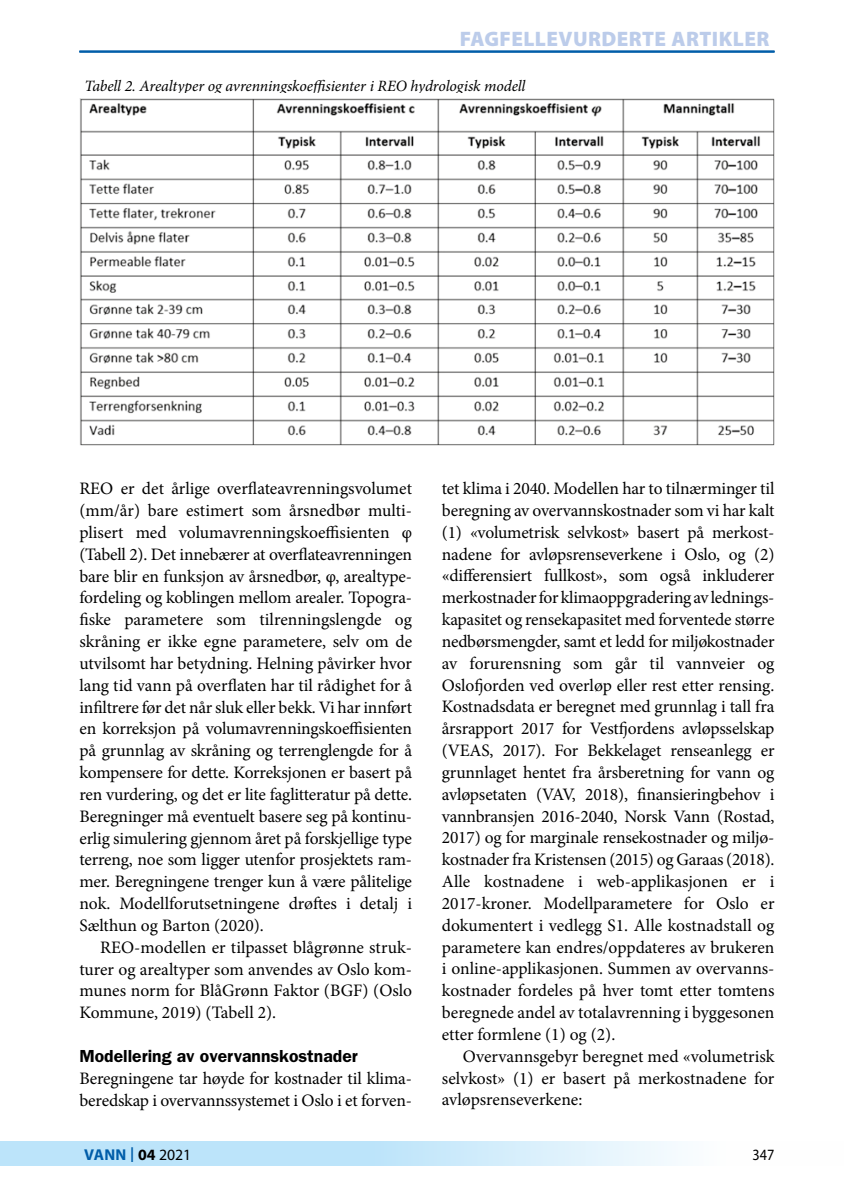
<style>
.page{position:relative;width:844px;height:1191px;background:#fff}
.page>*{position:absolute;margin:0;border:0;box-sizing:border-box;transform-origin:0 0}
.t1{font:900 21px "Myriad Pro";letter-spacing:.02em;color:#bcccea}
.t2{font:17.5px/21.9px "Minion Pro";letter-spacing:-.005em;color:#000;text-align:justify}
.t3{font:600 17.5px "Franklin Gothic";color:#000}
.t4{font:italic 15.75px "Minion Pro";letter-spacing:-.005em;color:#000}
.t5{font:700 15.75px "Myriad Pro";letter-spacing:.01em;color:#005da9}
.t6{font:15.75px "Myriad Pro";color:#000;scale:.9 1}
.s1{font-weight:400;font-size:21.88px}
.s2{color:#000}
.s3{font-weight:400;color:#000}
</style>
<div class="page">
<svg style="left:1px;top:1141px;width:675px;height:25px;fill:#bce4fa"></svg>
<svg style="left:0;top:1141px;width:1px;height:25px"></svg>
<hr style="left:79px;top:51px;width:695px;height:1px;background:#005da9">
<img style="left:79px;top:98px;width:696px;height:348px">
<p class="t1" style="left:459px;top:24px;width:311px">FAGFELLEVURDERTE ARTIKLER</p>
<p class="t4" style="left:84px;top:75px;width:442px">Tabell 2. Arealtyper og avrenningskoeffisienter i REO hydrologisk modell</p>
<p class="t2" style="left:79px;top:478px;width:334px">REO er det årlige overflateavrenningsvolumet (mm/år) bare estimert som årsnedbør multi&shy;plisert med volumavrenningskoeffisienten φ (Tabell 2). Det innebærer at overflateavrenningen bare blir en funksjon av årsnedbør, φ, arealtype&shy;fordeling og koblingen mellom arealer. Topogra&shy;fiske parametere som tilrenningslengde og skråning er ikke egne parametere, selv om de utvilsomt har betydning. Helning påvirker hvor lang tid vann på overflaten har til rådighet for å infiltrere før det når sluk eller bekk. Vi har innført en korreksjon på volumavrenningskoeffisienten på grunnlag av skråning og terrenglengde for å kompensere for dette. Korreksjonen er basert på ren vurdering, og det er lite faglitteratur på dette.<br>Beregninger må eventuelt basere seg på kontinu&shy;erlig simulering gjennom året på forskjellige type terreng, noe som ligger utenfor prosjektets ram&shy;mer. Beregningene trenger kun å være pålitelige nok. Modellforutsetningene drøftes i detalj i Sælthun og Barton (2020).</p>
<p class="t2" style="left:79px;top:936px;width:334px;text-indent:21px">REO-modellen er tilpasset blågrønne struk&shy;turer og arealtyper som anvendes av Oslo kom&shy;munes norm for BlåGrønn Faktor (BGF) (Oslo Kommune, 2019) (Tabell 2).</p>
<p class="t3" style="left:79px;top:1045px;width:280px">Modellering av overvannskostnader</p>
<p class="t2" style="left:79px;top:1067px;width:334px">Beregningene tar høyde for kostnader til klima&shy;beredskap i overvannssystemet i Oslo i et forven-</p>
<p class="t2" style="left:441px;top:478px;width:334px">tet klima i 2040. Modellen har to tilnærminger til beregning av overvannskostnader som vi har kalt (1) «volumetrisk selvkost» basert på merkost&shy;nadene for avløpsrenseverkene i Oslo, og (2) «differensiert fullkost», som også inkluderer merkostnader for klimaoppgradering av lednings&shy;kapasitet og rensekapasitet med forventede større nedbørsmengder, samt et ledd for miljøkostnader av forurensning som går til vannveier og Oslofjorden ved overløp eller rest etter rensing.<br>Kostnadsdata er beregnet med grunnlag i tall fra årsrapport 2017 for Vestfjordens avløpsselskap (VEAS, 2017). For Bekkelaget renseanlegg er grunnlaget hentet fra årsberetning for vann og avløpsetaten (VAV, 2018), finansieringbehov i vannbransjen 2016-2040, Norsk Vann (Rostad, 2017) og for marginale rensekostnader og miljø&shy;kostnader fra Kristensen (2015) og Garaas (2018).<br>Alle kostnadene i web-applikasjonen er i 2017-kroner. Modellparametere for Oslo er dokumentert i vedlegg S1. Alle kostnadstall og parametere kan endres/oppdateres av brukeren i online-applikasjonen. Summen av overvanns&shy;kostnader fordeles på hver tomt etter tomtens beregnede andel av totalavrenning i byggesonen etter formlene (1) og (2).</p>
<p class="t2" style="left:441px;top:1045px;width:334px;text-indent:21px">Overvannsgebyr beregnet med «volumetrisk selvkost» (1) er basert på merkostnadene for avløpsrenseverkene:</p>
<p class="t5" style="left:84px;top:1144px;width:109px">VANN <span class="s1">I</span> <span class="s2">04</span> <span class="s3">2021</span></p>
<p class="t6" style="left:752px;top:1145px;width:26px">347</p>
</div>
